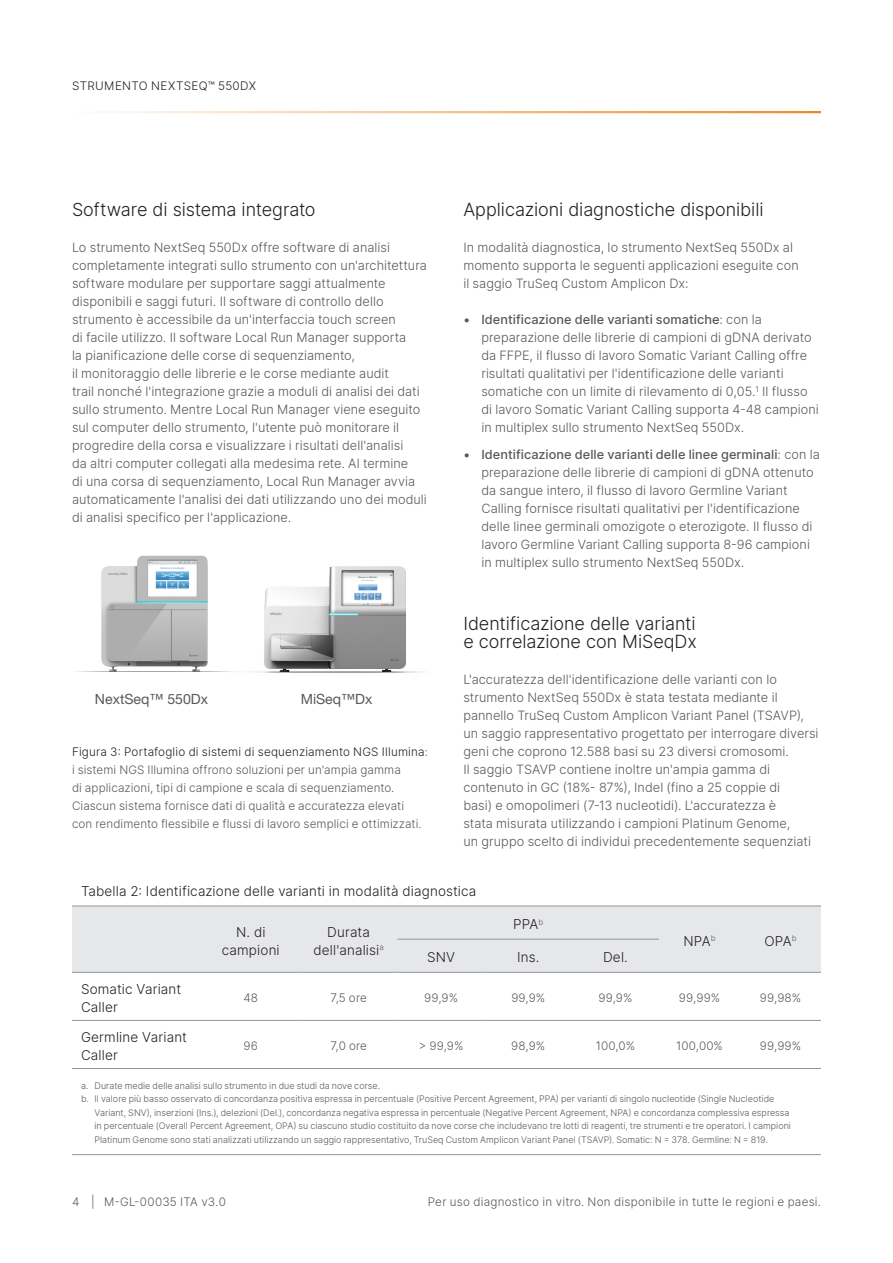
<style>
.page{position:relative;width:893px;height:1263px;background:#fff}
.page>*{position:absolute;margin:0;border:0;box-sizing:border-box;transform-origin:0 0}
.B-Head{font:300 18px/18px "Inter";letter-spacing:-.005em;color:#231f20}
.t1{font:14.1px "Helvetica Neue LT Std";color:#58595b}
.Table_Title{font:300 13.5px "Inter";letter-spacing:.01em;color:#231f20}
.Header_Row_A_Cente{font:300 13.5px/18px "Inter";letter-spacing:.01em;color:#231f20;text-align:center}
.Header_Row_A_Left{font:300 13.5px/18px "Inter";letter-spacing:.01em;color:#231f20}
.Body_Copy{font:300 12.75px/18px "Inter";letter-spacing:.005em;color:#57585a}
.Figure_Caption{font:300 11.7px/18px "Inter";letter-spacing:.01em;color:#57585a}
.Body_Row_Center_Al{font:300 11.7px "Inter";letter-spacing:.01em;color:#57585a}
.zz_For_Research_Only{font:300 11.7px "Inter";letter-spacing:.02em;color:#57585a}
.zz_Master_Header{font:300 11.7px "Inter";letter-spacing:.04em;color:#231f20}
.zz_Pub_Number{font:300 11.7px "Inter";letter-spacing:.015em;color:#57585a}
.t2{font:300 9px/13.5px "Inter";color:#57585a}
.s1{font-weight:500}
.s2{color:#231f20}
</style>
<div class="page">
<hr style="left:72px;top:111px;width:749px;height:2px;background:#ed8b22">
<img style="left:76px;top:555px;width:149px;height:117px">
<img style="left:225px;top:566px;width:196px;height:107px">
<div style="left:72px;top:907px;width:749px;height:65px;background:#e6e7e9"></div>
<hr style="left:398px;top:972px;width:87px;height:1px;background:#939598">
<hr style="left:485px;top:972px;width:87px;height:1px;background:#939598">
<hr style="left:572px;top:972px;width:87px;height:1px;background:#939598">
<hr style="left:72px;top:1020px;width:130px;height:1px;background:#939598">
<hr style="left:202px;top:1020px;width:98px;height:1px;background:#939598">
<hr style="left:300px;top:1020px;width:98px;height:1px;background:#939598">
<hr style="left:398px;top:1020px;width:87px;height:1px;background:#939598">
<hr style="left:485px;top:1020px;width:87px;height:1px;background:#939598">
<hr style="left:572px;top:1020px;width:87px;height:1px;background:#939598">
<hr style="left:659px;top:1020px;width:81px;height:1px;background:#939598">
<hr style="left:740px;top:1020px;width:81px;height:1px;background:#939598">
<hr style="left:72px;top:1068px;width:130px;height:1px;background:#939598">
<hr style="left:202px;top:1068px;width:98px;height:1px;background:#939598">
<hr style="left:300px;top:1068px;width:98px;height:1px;background:#939598">
<hr style="left:398px;top:1068px;width:87px;height:1px;background:#939598">
<hr style="left:485px;top:1068px;width:87px;height:1px;background:#939598">
<hr style="left:572px;top:1068px;width:87px;height:1px;background:#939598">
<hr style="left:659px;top:1068px;width:81px;height:1px;background:#939598">
<hr style="left:740px;top:1068px;width:81px;height:1px;background:#939598">
<hr style="left:72px;top:1154px;width:130px;height:1px;background:#939598">
<hr style="left:202px;top:1154px;width:98px;height:1px;background:#939598">
<hr style="left:300px;top:1154px;width:98px;height:1px;background:#939598">
<hr style="left:398px;top:1154px;width:87px;height:1px;background:#939598">
<hr style="left:485px;top:1154px;width:87px;height:1px;background:#939598">
<hr style="left:572px;top:1154px;width:87px;height:1px;background:#939598">
<hr style="left:659px;top:1154px;width:81px;height:1px;background:#939598">
<hr style="left:740px;top:1154px;width:81px;height:1px;background:#939598">
<hr style="left:398px;top:906px;width:87px;height:1px;background:#939598">
<hr style="left:485px;top:906px;width:87px;height:1px;background:#939598">
<hr style="left:572px;top:906px;width:87px;height:1px;background:#939598">
<hr style="left:398px;top:939px;width:87px;height:1px;background:#939598">
<hr style="left:485px;top:939px;width:87px;height:1px;background:#939598">
<hr style="left:572px;top:939px;width:87px;height:1px;background:#939598">
<hr style="left:300px;top:906px;width:98px;height:1px;background:#939598">
<hr style="left:300px;top:972px;width:98px;height:1px;background:#939598">
<hr style="left:202px;top:972px;width:98px;height:1px;background:#939598">
<hr style="left:72px;top:972px;width:130px;height:1px;background:#939598">
<hr style="left:72px;top:906px;width:130px;height:1px;background:#939598">
<hr style="left:202px;top:906px;width:98px;height:1px;background:#939598">
<hr style="left:659px;top:906px;width:81px;height:1px;background:#939598">
<hr style="left:659px;top:972px;width:81px;height:1px;background:#939598">
<hr style="left:740px;top:906px;width:81px;height:1px;background:#939598">
<hr style="left:740px;top:972px;width:81px;height:1px;background:#939598">
<p class="zz_Master_Header" style="left:72px;top:77px;width:33px">Strument</p>
<p class="zz_Master_Header" style="left:139px;top:77px;width:119px">o NextSeq™ 550Dx</p>
<p class="B-Head" style="left:72px;top:200px;width:245px">Software di sistema integrato</p>
<p class="Body_Copy" style="left:72px;top:238px;width:356px">Lo strumento NextSeq 550Dx offre software di analisi completamente integrati sullo strumento con un'architettura software modulare per supportare saggi attualmente disponibili e saggi futuri. Il software di controllo dello strumento è accessibile da un'interfaccia touch screen<br>di facile utilizzo. Il software Local Run Manager supporta<br>la pianificazione delle corse di sequenziamento,<br>il monitoraggio delle librerie e le corse mediante audit<br>trail nonché l'integrazione grazie a moduli di analisi dei dati sullo strumento. Mentre Local Run Manager viene eseguito sul computer dello strumento, l'utente può monitorare il progredire della corsa e visualizzare i risultati dell'analisi<br>da altri computer collegati alla medesima rete. Al termine<br>di una corsa di sequenziamento, Local Run Manager avvia automaticamente l'analisi dei dati utilizzando uno dei moduli di analisi specifico per l'applicazione.</p>
<p class="B-Head" style="left:463px;top:200px;width:302px">Applicazioni diagnostiche disponibili</p>
<p class="Body_Copy" style="left:463px;top:238px;width:337px">In modalità diagnostica, lo strumento NextSeq 550Dx al momento supporta le seguenti applicazioni eseguite con il saggio TruSeq Custom Amplicon Dx:</p>
<p class="Body_Copy" style="left:481px;top:310px;width:339px;text-indent:-18px"><span class="s1">• Identificazione delle varianti somatiche</span>: con la preparazione delle librerie di campioni di gDNA derivato da FFPE, il flusso di lavoro Somatic Variant Calling offre risultati qualitativi per l'identificazione delle varianti somatiche con un limite di rilevamento di 0,05.<sup>1</sup> Il flusso di lavoro Somatic Variant Calling supporta 4-48 campioni in multiplex sullo strumento NextSeq 550Dx.</p>
<p class="Body_Copy" style="left:481px;top:445px;width:340px;text-indent:-18px"><span class="s1">• Identificazione delle varianti delle linee germinali</span>: con la preparazione delle librerie di campioni di gDNA ottenuto da sangue intero, il flusso di lavoro Germline Variant Calling fornisce risultati qualitativi per l'identificazione delle linee germinali omozigote o eterozigote. Il flusso di lavoro Germline Variant Calling supporta 8-96 campioni in multiplex sullo strumento NextSeq 550Dx.</p>
<p class="B-Head" style="left:463px;top:614px;width:235px">Identificazione delle varianti e -correlazione con MiSeqDx</p>
<p class="Body_Copy" style="left:463px;top:670px;width:357px">L'accuratezza dell'identificazione delle varianti con lo strumento NextSeq 550Dx è stata testata mediante il pannello TruSeq Custom Amplicon Variant Panel (TSAVP), un saggio rappresentativo progettato per interrogare diversi geni che coprono 12.588 basi su 23 diversi cromosomi.<br>Il saggio TSAVP contiene inoltre un'ampia gamma di contenuto in GC (18%- 87%), Indel (fino a 25 coppie di<br>basi) e omopolimeri (7-13 nucleotidi). L'accuratezza è<br>stata misurata utilizzando i campioni Platinum Genome,<br>un gruppo scelto di individui precedentemente sequenziati</p>
<p class="Table_Title" style="left:81px;top:881px;width:397px">Tabella 2: Identificazione delle varianti in modalità diagnostica</p>
<p class="Header_Row_A_Cente" style="left:222px;top:923px;width:59px">N. di campioni</p>
<p class="Header_Row_A_Cente" style="left:313px;top:923px;width:72px">Durata dell'analisi<sup>a</sup></p>
<p class="t1" style="left:95px;top:690px;width:115px">NextSeq™ 550Dx</p>
<p class="t1" style="left:301px;top:690px;width:73px">MiSeq™Dx</p>
<p class="Figure_Caption" style="left:72px;top:743px;width:357px"><span class="s2">Figura 3: Portafoglio di sistemi di sequenziamento NGS Illumina</span>: i sistemi NGS Illumina offrono soluzioni per un'ampia gamma<br>di applicazioni, tipi di campione e scala di sequenziamento.<br>Ciascun sistema fornisce dati di qualità e accuratezza elevati<br>con rendimento flessibile e flussi di lavoro semplici e ottimizzati.</p>
<p class="Header_Row_A_Cente" style="left:513px;top:915px;width:32px">PPA<sup>b</sup></p>
<p class="Header_Row_A_Cente" style="left:683px;top:932px;width:34px">NPA<sup>b</sup></p>
<p class="Header_Row_A_Cente" style="left:764px;top:932px;width:34px">OPA<sup>b</sup></p>
<p class="Header_Row_A_Cente" style="left:427px;top:948px;width:30px">SNV</p>
<p class="Header_Row_A_Cente" style="left:517px;top:948px;width:24px">Ins.</p>
<p class="Header_Row_A_Cente" style="left:603px;top:948px;width:26px">Del.</p>
<p class="Header_Row_A_Left" style="left:81px;top:980px;width:102px">Somatic Variant<br>Caller</p>
<p class="Body_Row_Center_Al" style="left:243px;top:989px;width:16px">48</p>
<p class="Body_Row_Center_Al" style="left:330px;top:989px;width:38px">7,5 ore</p>
<p class="Body_Row_Center_Al" style="left:424px;top:989px;width:35px">99,9%</p>
<p class="Body_Row_Center_Al" style="left:511px;top:989px;width:35px">99,9%</p>
<p class="Body_Row_Center_Al" style="left:598px;top:989px;width:35px">99,9%</p>
<p class="Body_Row_Center_Al" style="left:679px;top:989px;width:43px">99,99%</p>
<p class="Body_Row_Center_Al" style="left:760px;top:989px;width:43px">99,98%</p>
<p class="Header_Row_A_Left" style="left:81px;top:1028px;width:107px">Germline Variant<br>Caller</p>
<p class="Body_Row_Center_Al" style="left:244px;top:1037px;width:16px">96</p>
<p class="Body_Row_Center_Al" style="left:330px;top:1037px;width:38px">7,0 ore</p>
<p class="Body_Row_Center_Al" style="left:419px;top:1037px;width:46px">&gt; 99,9%</p>
<p class="Body_Row_Center_Al" style="left:511px;top:1037px;width:36px">98,9%</p>
<p class="Body_Row_Center_Al" style="left:596px;top:1037px;width:41px">100,0%</p>
<p class="Body_Row_Center_Al" style="left:676px;top:1037px;width:48px">100,00%</p>
<p class="Body_Row_Center_Al" style="left:760px;top:1037px;width:43px">99,99%</p>
<p class="t2" style="left:81px;top:1079px;width:301px">a. Durate medie delle analisi sullo strumento in due studi da nove corse.</p>
<p class="t2" style="left:95px;top:1092px;width:698px;text-indent:-14px">b. Il valore più basso osservato di concordanza positiva espressa in percentuale (Positive Percent Agreement, PPA) per varianti di singolo nucleotide (Single Nucleotide Variant, SNV), inserzioni (Ins.), delezioni (Del.), concordanza negativa espressa in percentuale (Negative Percent Agreement, NPA) e concordanza complessiva espressa in percentuale (Overall Percent Agreement, OPA) su ciascuno studio costituito da nove corse che includevano tre lotti di reagenti, tre strumenti e tre operatori. I campioni Platinum Genome sono stati analizzati utilizzando un saggio rappresentativo, TruSeq Custom Amplicon Variant Panel (TSAVP). Somatic: N = 378. Germline: N = 819.</p>
<p class="zz_Pub_Number" style="left:72px;top:1193px;width:155px">4 | M-GL-00035 ITA v3.0</p>
<p class="zz_For_Research_Only" style="left:428px;top:1193px;width:395px">Per uso diagnostico in vitro. Non disponibile in tutte le regioni e paesi.</p>
</div>
